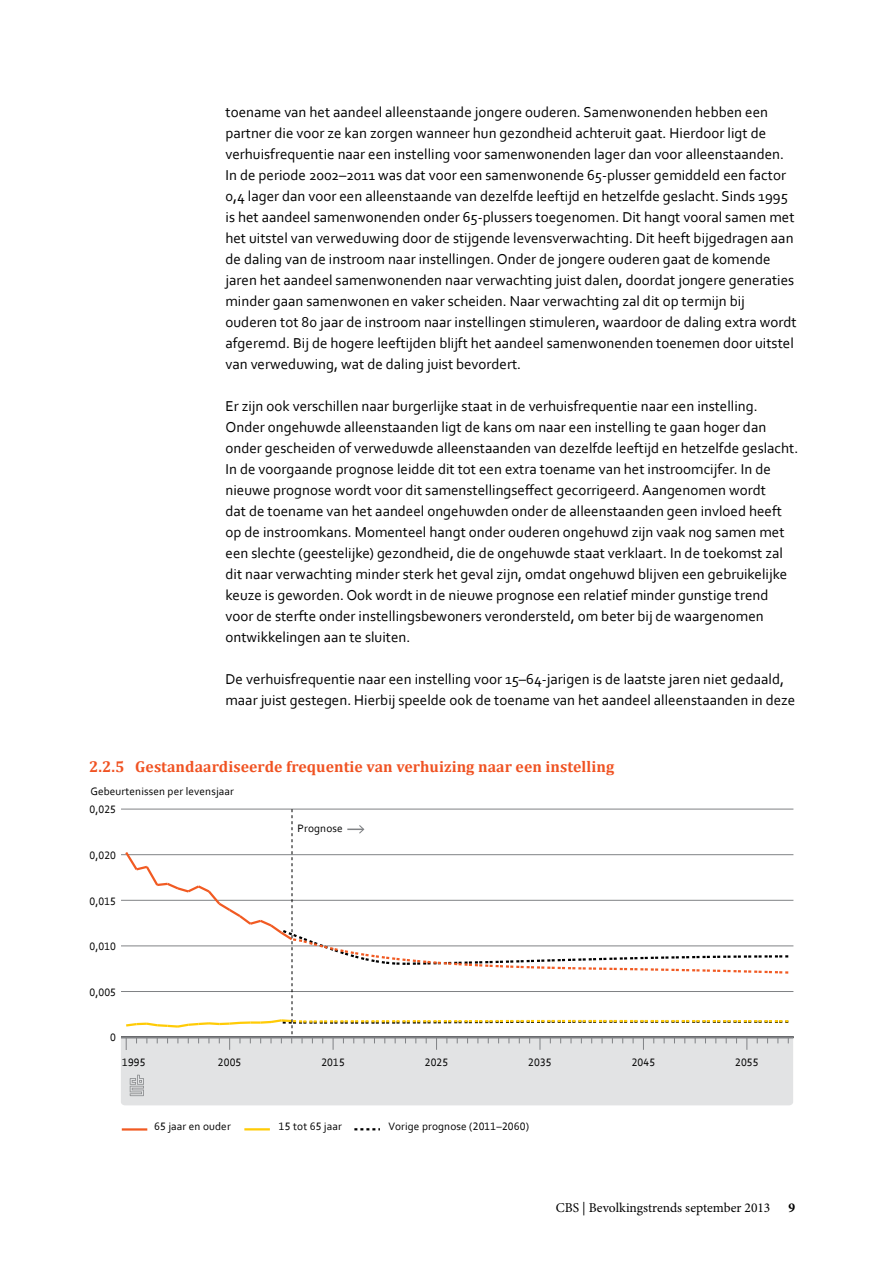
<style>
.page{position:relative;width:893px;height:1263px;background:#fff}
.page>*{position:absolute;margin:0;border:0;box-sizing:border-box;transform-origin:0 0}
.t1{font:700 15.75px "Cambria";letter-spacing:.005em;color:#f05323}
.t2{font:15px/21px "Corbel";color:#000}
.t3{font:13.5px "Minion Pro";color:#000}
.t4{font:700 13.5px "Minion Pro";color:#000}
.t5{font:11.25px "Corbel";letter-spacing:.01em;color:#000}
</style>
<div class="page">
<div style="left:121px;top:1038px;width:672px;height:67px;background:#e2e3e4"></div>
<svg style="left:130px;top:1075px;width:14px;height:21px"></svg>
<hr style="left:244px;top:1128px;width:26px;height:2px;background:#ffcb05">
<svg style="left:354px;top:1128px;width:26px;height:2px"></svg>
<hr style="left:122px;top:1128px;width:25px;height:2px;background:#f15a22">
<hr style="left:121px;top:991px;width:672px;height:1px;background:#808285">
<hr style="left:121px;top:946px;width:672px;height:1px;background:#808285">
<hr style="left:121px;top:900px;width:672px;height:1px;background:#808285">
<hr style="left:121px;top:854px;width:672px;height:1px;background:#808285">
<hr style="left:121px;top:809px;width:672px;height:1px;background:#808285">
<svg style="left:123px;top:809px;width:666px;height:241px"></svg>
<hr style="left:121px;top:1036px;width:672px;height:2px;background:#808285">
<p class="t2" style="left:226px;top:101px;width:573px">toename van het aandeel alleenstaande jongere ouderen. Samenwonenden hebben een partner die voor ze kan zorgen wanneer hun gezondheid achteruit gaat. Hierdoor ligt de verhuisfrequentie naar een instelling voor samenwonenden lager dan voor alleenstaanden.<br>In de periode 2002–2011 was dat voor een samenwonende 65-plusser gemiddeld een factor 0,4 lager dan voor een alleenstaande van dezelfde leeftijd en hetzelfde geslacht. Sinds 1995 is het aandeel samenwonenden onder 65-plussers toegenomen. Dit hangt vooral samen met het uitstel van verweduwing door de stijgende levensverwachting. Dit heeft bijgedragen aan de daling van de instroom naar instellingen. Onder de jongere ouderen gaat de komende jaren het aandeel samenwonenden naar verwachting juist dalen, doordat jongere generaties minder gaan samenwonen en vaker scheiden. Naar verwachting zal dit op termijn bij ouderen tot 80 jaar de instroom naar instellingen stimuleren, waardoor de daling extra wordt afgeremd. Bij de hogere leeftijden blijft het aandeel samenwonenden toenemen door uitstel van verweduwing, wat de daling juist bevordert.</p>
<p class="t2" style="left:226px;top:395px;width:574px">Er zijn ook verschillen naar burgerlijke staat in de verhuisfrequentie naar een instelling.<br>Onder ongehuwde alleenstaanden ligt de kans om naar een instelling te gaan hoger dan onder gescheiden of verweduwde alleenstaanden van dezelfde leeftijd en hetzelfde geslacht.<br>In de voorgaande prognose leidde dit tot een extra toename van het instroomcijfer. In de nieuwe prognose wordt voor dit samenstellingseffect gecorrigeerd. Aangenomen wordt<br>dat de toename van het aandeel ongehuwden onder de alleenstaanden geen invloed heeft op de instroomkans. Momenteel hangt onder ouderen ongehuwd zijn vaak nog samen met een slechte (geestelijke) gezondheid, die de ongehuwde staat verklaart. In de toekomst zal dit naar verwachting minder sterk het geval zijn, omdat ongehuwd blijven een gebruikelijke keuze is geworden. Ook wordt in de nieuwe prognose een relatief minder gunstige trend voor de sterfte onder instellingsbewoners verondersteld, om beter bij de waargenomen ontwikkelingen aan te sluiten.</p>
<p class="t2" style="left:226px;top:668px;width:571px">De verhuisfrequentie naar een instelling voor 15–64-jarigen is de laatste jaren niet gedaald, maar juist gestegen. Hierbij speelde ook de toename van het aandeel alleenstaanden in deze</p>
<p class="t1" style="left:89px;top:757px;width:527px">2.2.5 Gestandaardiseerde frequentie van verhuizing naar een instelling</p>
<p class="t5" style="left:90px;top:784px;width:145px">Gebeurtenissen per levensjaar</p>
<p class="t5" style="left:89px;top:802px;width:28px">0,025</p>
<p class="t5" style="left:89px;top:848px;width:28px">0,020</p>
<p class="t5" style="left:89px;top:894px;width:28px">0,015</p>
<p class="t5" style="left:89px;top:939px;width:28px">0,010</p>
<p class="t5" style="left:89px;top:985px;width:28px">0,005</p>
<p class="t5" style="left:110px;top:1030px;width:7px">0</p>
<p class="t5" style="left:298px;top:821px;width:47px">Prognose</p>
<p class="t5" style="left:122px;top:1055px;width:25px">1995</p>
<p class="t5" style="left:218px;top:1055px;width:25px">2005</p>
<p class="t5" style="left:321px;top:1055px;width:25px">2015</p>
<p class="t5" style="left:425px;top:1055px;width:25px">2025</p>
<p class="t5" style="left:528px;top:1055px;width:25px">2035</p>
<p class="t5" style="left:632px;top:1055px;width:25px">2045</p>
<p class="t5" style="left:735px;top:1055px;width:25px">2055</p>
<p class="t5" style="left:154px;top:1119px;width:78px">65 jaar en ouder</p>
<p class="t5" style="left:279px;top:1119px;width:64px">15 tot 65 jaar</p>
<p class="t5" style="left:388px;top:1119px;width:142px">Vorige prognose (2011–2060)</p>
<p class="t3" style="left:556px;top:1198px;width:216px">CBS | Bevolkingstrends september 2013</p>
<p class="t4" style="left:788px;top:1198px;width:8px">9</p>
</div>
